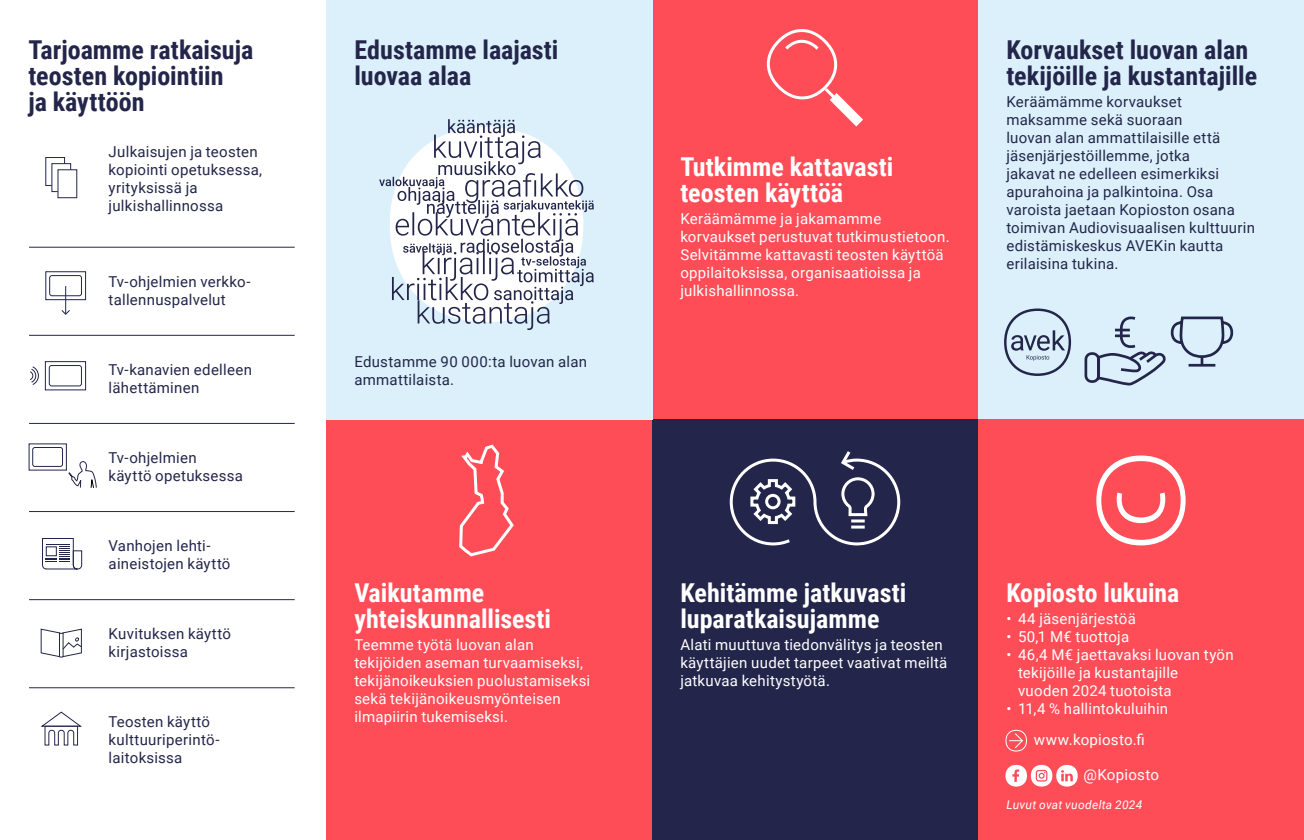
<style>
.page{position:relative;width:1304px;height:840px;background:#fff}
.page>*{position:absolute;margin:0;border:0;box-sizing:border-box;transform-origin:0 0}
.t1{font:700 26px/26px "Roboto Condensed";color:#23264a}
.t2{font:700 26px/26px "Roboto Condensed";color:#fff}
.t3{font:15px/18px "Roboto";letter-spacing:.015em;color:#23264a}
.leipis{font:15px/18px "Roboto";letter-spacing:.015em;color:#fff}
.t4{font:italic 12px "Roboto";letter-spacing:.02em;color:#fff}
</style>
<div class="page">
<div style="left:652px;top:0;width:326px;height:419px;background:#ff4d57"></div>
<svg style="left:766px;top:29px;width:97px;height:98px"></svg>
<div style="left:326px;top:420px;width:326px;height:419px;background:#ff4d57"></div>
<div style="left:652px;top:420px;width:326px;height:419px;background:#23264a"></div>
<div style="left:978px;top:0;width:326px;height:420px;background:#dbf0fa"></div>
<div style="left:978px;top:420px;width:326px;height:419px;background:#ff4d57"></div>
<svg style="left:45px;top:157px;width:27px;height:35px"></svg>
<svg style="left:42px;top:538px;width:41px;height:32px"></svg>
<svg style="left:68px;top:461px;width:29px;height:27px"></svg>
<div style="left:32px;top:447px;width:31px;height:19px;border:1px solid #23264a;border-radius:2px"></div>
<div style="left:45px;top:361px;width:41px;height:29px;border:1px solid #23264a"></div>
<div style="left:49px;top:365px;width:33px;height:21px;border:1px solid #23264a;border-radius:2px"></div>
<svg style="left:30px;top:366px;width:9px;height:19px"></svg>
<svg style="left:1005px;top:729px;width:22px;height:22px"></svg>
<svg style="left:729px;top:451px;width:172px;height:95px"></svg>
<svg style="left:1084px;top:316px;width:150px;height:69px"></svg>
<hr style="left:1115px;top:328px;width:15px;height:3px;background:#23264a">
<hr style="left:1115px;top:334px;width:15px;height:3px;background:#23264a">
<svg style="left:1004px;top:308px;width:67px;height:68px"></svg>
<svg style="left:1096px;top:455px;width:90px;height:90px"></svg>
<svg style="left:459px;top:444px;width:55px;height:113px"></svg>
<svg style="left:40px;top:628px;width:42px;height:29px"></svg>
<div style="left:326px;top:0;width:326px;height:419px;background:#dbf0fa"></div>
<svg style="left:379px;top:119px;width:215px;height:211px"></svg>
<hr style="left:29px;top:247px;width:266px;height:1px;background:#23264a">
<hr style="left:29px;top:335px;width:266px;height:1px;background:#23264a">
<hr style="left:29px;top:423px;width:266px;height:1px;background:#23264a">
<hr style="left:29px;top:511px;width:266px;height:1px;background:#23264a">
<hr style="left:29px;top:599px;width:266px;height:1px;background:#23264a">
<div style="left:45px;top:271px;width:41px;height:29px;border:1px solid #23264a"></div>
<div style="left:49px;top:275px;width:33px;height:21px;border:1px solid #23264a;border-radius:2px"></div>
<svg style="left:60px;top:286px;width:11px;height:29px"></svg>
<hr style="left:29px;top:687px;width:266px;height:1px;background:#23264a">
<svg style="left:40px;top:711px;width:42px;height:34px"></svg>
<svg style="left:1005px;top:764px;width:73px;height:22px"></svg>
<p class="t1" style="left:28px;top:35px;width:227px">Tarjoamme ratkaisuja teosten kopiointiin<br>ja käyttöön</p>
<p class="t3" style="left:109px;top:142px;width:155px">Julkaisujen ja teosten kopiointi opetuksessa, yrityksissä ja</p>
<p class="t3" style="left:109px;top:196px;width:116px">julkishallinnossa</p>
<p class="t3" style="left:109px;top:271px;width:143px">Tv-ohjelmien verkko-</p>
<p class="t3" style="left:109px;top:289px;width:119px">tallennuspalvelut</p>
<p class="t3" style="left:109px;top:360px;width:145px">Tv-kanavien edelleen lähettäminen</p>
<p class="t3" style="left:109px;top:448px;width:90px">Tv-ohjelmien</p>
<p class="t3" style="left:109px;top:466px;width:136px">käyttö opetuksessa</p>
<p class="t3" style="left:109px;top:536px;width:104px">Vanhojen lehti-</p>
<p class="t3" style="left:109px;top:554px;width:123px">aineistojen käyttö</p>
<p class="t3" style="left:109px;top:624px;width:124px">Kuvituksen käyttö kirjastoissa</p>
<p class="t3" style="left:109px;top:712px;width:103px">Teosten käyttö</p>
<p class="t3" style="left:109px;top:730px;width:112px">kulttuuriperintö&shy;laitoksissa</p>
<p class="t1" style="left:354px;top:35px;width:206px">Edustamme laajasti luovaa alaa</p>
<p class="t3" style="left:354px;top:352px;width:234px">Edustamme 90 000:ta luovan alan ammattilaista.</p>
<p class="t2" style="left:354px;top:578px;width:198px">Vaikutamme yhteiskunnallisesti</p>
<p class="leipis" style="left:354px;top:634px;width:237px">Teemme työtä luovan alan tekijöiden aseman turvaamiseksi, tekijänoikeuksien puolustamiseksi sekä tekijänoikeusmyönteisen ilmapiirin tukemiseksi.</p>
<p class="t2" style="left:680px;top:153px;width:214px">Tutkimme kattavasti</p>
<p class="t2" style="left:680px;top:179px;width:164px">teosten käyttöä</p>
<p class="leipis" style="left:680px;top:209px;width:271px">Keräämämme ja jakamamme korvaukset perustuvat tutkimustietoon.<br>Selvitämme kattavasti teosten käyttöä oppilaitoksissa, organisaatioissa ja julkishallinnossa.</p>
<p class="t1" style="left:1006px;top:35px;width:252px">Korvaukset luovan alan tekijöille ja kustantajille</p>
<p class="t3" style="left:1006px;top:92px;width:250px">Keräämämme korvaukset maksamme sekä suoraan<br>luovan alan ammattilaisille että jäsenjärjestöillemme, jotka<br>jakavat ne edelleen esimerkiksi apurahoina ja palkintoina. Osa varoista jaetaan Kopioston osana toimivan Audiovisuaalisen kulttuurin edistämiskeskus AVEKin kautta erilaisina tukina.</p>
<p class="t2" style="left:680px;top:578px;width:227px">Kehitämme jatkuvasti</p>
<p class="t2" style="left:680px;top:604px;width:201px">luparatkaisujamme</p>
<p class="leipis" style="left:680px;top:634px;width:269px">Alati muuttuva tiedonvälitys ja teosten käyttäjien uudet tarpeet vaativat meiltä jatkuvaa kehitystyötä.</p>
<p class="t2" style="left:1006px;top:578px;width:175px">Kopiosto lukuina</p>
<p class="leipis" style="left:1006px;top:608px;width:131px">• 44 jäsenjärjestöä</p>
<p class="leipis" style="left:1006px;top:626px;width:124px">• 50,1 M€ tuottoja</p>
<p class="leipis" style="left:1018px;top:644px;width:217px;text-indent:-12px">• 46,4 M€ jaettavaksi luovan työn tekijöille ja kustantajille<br>vuoden 2024 tuotoista</p>
<p class="leipis" style="left:1006px;top:698px;width:163px">• 11,4 % hallintokuluihin</p>
<p class="leipis" style="left:1034px;top:729px;width:113px">www.kopiosto.fi</p>
<p class="leipis" style="left:1083px;top:764px;width:77px">@Kopiosto</p>
<p class="t4" style="left:1006px;top:795px;width:137px">Luvut ovat vuodelta 2024</p>
</div>
